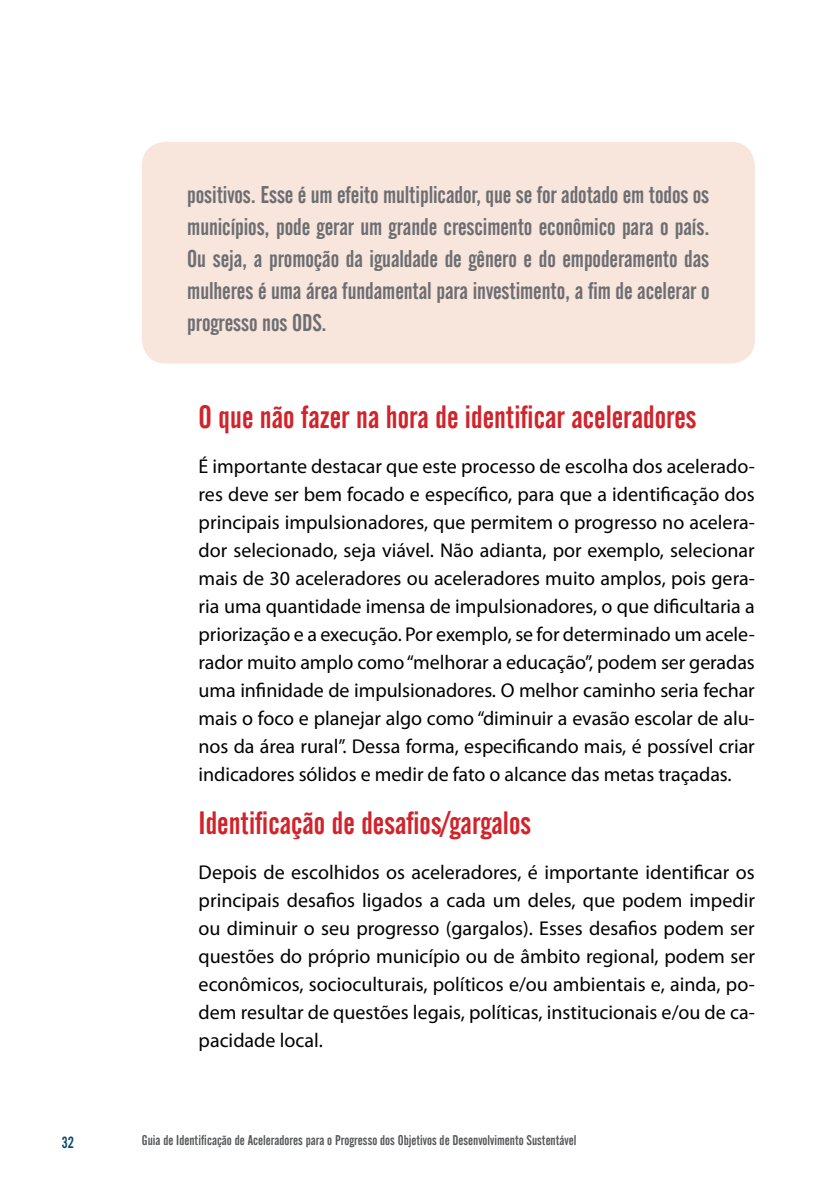
<style>
.page{position:relative;width:840px;height:1191px;background:#fff}
.page>*{position:absolute;margin:0;border:0;box-sizing:border-box;transform-origin:0 0}
.t1{font:32px "Alternate Gothic No 2 BT";color:#d2232a}
.t2{font:24px/32px "Alternate Gothic No 2 BT";letter-spacing:-.005em;color:#6d6e71;text-align:justify}
.t3{font:20px/28px "Myriad Pro";letter-spacing:-.005em;color:#000;text-align:justify}
.t4{font:16px "Alternate Gothic No 2 BT";color:#0a496d}
.t5{font:14px "Alternate Gothic No 2 BT";color:#58595b}
</style>
<div class="page">
<div style="left:142px;top:142px;width:612px;height:221px;background:#f8e5dc;border-radius:24px"></div>
<p class="t2" style="left:187px;top:179px;width:523px">positivos. Esse é um efeito multiplicador, que se for adotado em todos os municípios, pode gerar um grande crescimento econômico para o país.<br>Ou seja, a promoção da igualdade de gênero e do empoderamento das mulheres é uma área fundamental para investimento, a fim de acelerar o progresso nos ODS.</p>
<h1 class="t1" style="left:198px;top:399px;width:499px">O que não fazer na hora de identificar aceleradores</h1>
<p class="t3" style="left:198px;top:451px;width:557px">É importante destacar que este processo de escolha dos acelerado&shy;res deve ser bem focado e específico, para que a identificação dos principais impulsionadores, que permitem o progresso no acelera&shy;dor selecionado, seja viável. Não adianta, por exemplo, selecionar mais de 30 aceleradores ou aceleradores muito amplos, pois gera&shy;ria uma quantidade imensa de impulsionadores, o que dificultaria a priorização e a execução. Por exemplo, se for determinado um acele&shy;rador muito amplo como “melhorar a educação”, podem ser geradas uma infinidade de impulsionadores. O melhor caminho seria fechar mais o foco e planejar algo como “diminuir a evasão escolar de alu&shy;nos da área rural”. Dessa forma, especificando mais, é possível criar indicadores sólidos e medir de fato o alcance das metas traçadas.</p>
<h1 class="t1" style="left:198px;top:805px;width:334px">Identificação de desafios/gargalos</h1>
<p class="t3" style="left:198px;top:858px;width:557px">Depois de escolhidos os aceleradores, é importante identificar os principais desafios ligados a cada um deles, que podem impedir ou diminuir o seu progresso (gargalos). Esses desafios podem ser questões do próprio município ou de âmbito regional, podem ser econômicos, socioculturais, políticos e/ou ambientais e, ainda, po&shy;dem resultar de questões legais, políticas, institucionais e/ou de ca&shy;pacidade local.</p>
<p class="t4" style="left:62px;top:1133px;width:14px">32</p>
<p class="t5" style="left:142px;top:1132px;width:436px">Guia de Identificação de Aceleradores para o Progresso dos Objetivos de Desenvolvimento Sustentável</p>
</div>
